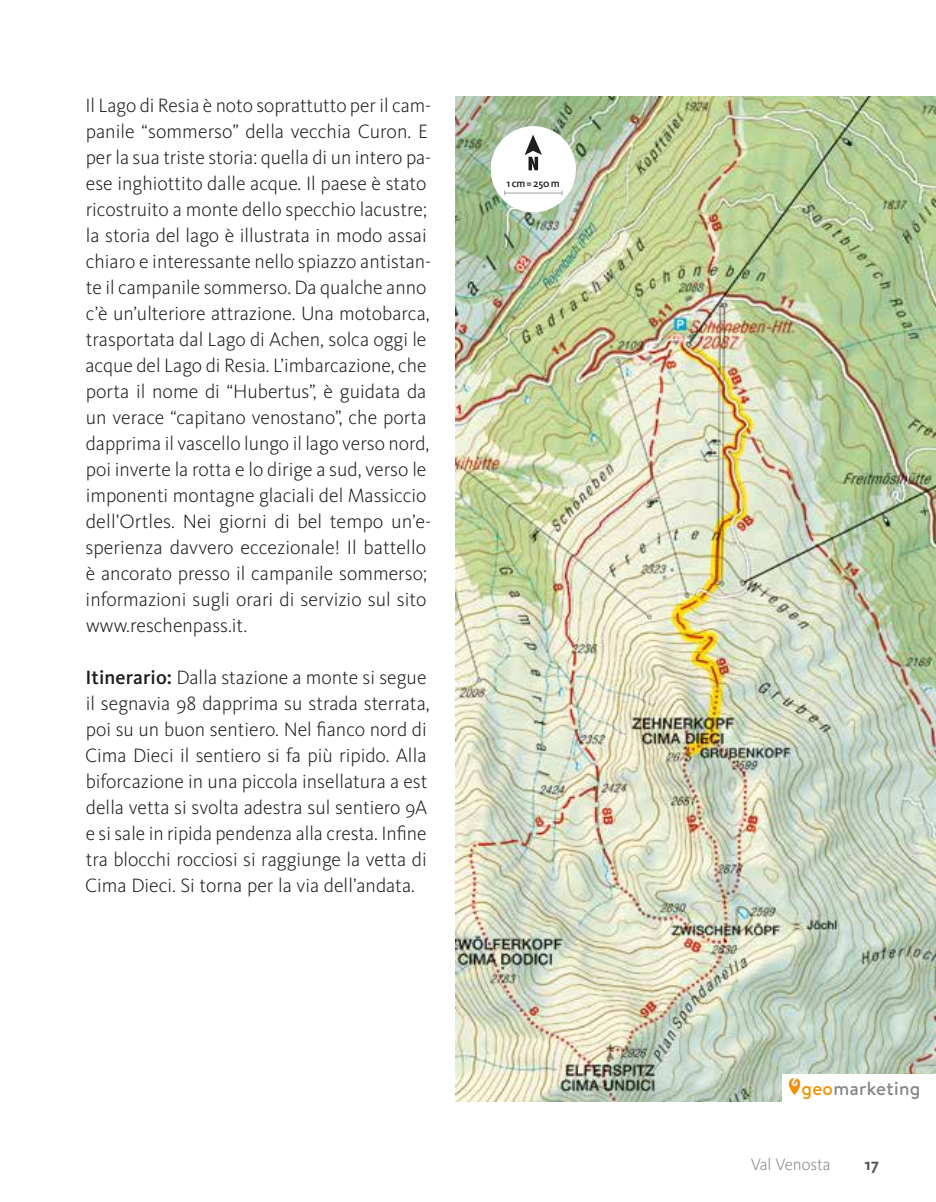
<style>
.page{position:relative;width:936px;height:1202px;background:#fff}
.page>*{position:absolute;margin:0;border:0;box-sizing:border-box;transform-origin:0 0}
.t1{font:300 20px/26px "Kievit OT";color:#1d1d1b}
.t2{font:500 19px "Brandon Text";letter-spacing:.02em;color:#878787}
.t3{font:300 17px "Kievit OT";color:#878787}
.t4{font:700 17px "Kievit OT";color:#575756}
.t5{font:500 11px "Kievit OT";color:#1d1d1b}
.s1{font-weight:500}
.s2{color:#f39200}
</style>
<div class="page">
<img style="left:455px;top:96px;width:480px;height:1006px">
<div style="left:490px;top:126px;width:86px;height:86px;background:#fff;border-radius:50%"></div>
<hr style="left:504px;top:193px;width:58px;height:1px;background:#9f9f9f">
<svg style="left:524px;top:135px;width:18px;height:35px"></svg>
<div style="left:782px;top:1074px;width:153px;height:29px;background:#fff"></div>
<svg style="left:788px;top:1078px;width:12px;height:17px"></svg>
<p class="t1" style="left:85px;top:92px;width:347px">Il Lago di Resia è noto soprattutto per il cam&shy;panile “sommerso” della vecchia Curon. E per la sua triste storia: quella di un intero pa&shy;ese inghiottito dalle acque. Il paese è stato ricostruito a monte dello specchio lacustre; la storia del lago è illustrata in modo assai chiaro e interessante nello spiazzo antistan&shy;te il campanile sommerso. Da qualche anno c’è un’ulteriore attrazione. Una motobarca, trasportata dal Lago di Achen, solca oggi le acque del Lago di Resia. L’imbarcazione, che porta il nome di “Hubertus”, è guidata da un verace “capitano venostano”, che porta dapprima il vascello lungo il lago verso nord, poi inverte la rotta e lo dirige a sud, verso le imponenti montagne glaciali del Massiccio dell’Ortles. Nei giorni di bel tempo un’e&shy;sperienza davvero eccezionale! Il battello è ancorato presso il campanile sommerso; informazioni sugli orari di servizio sul sito www.reschenpass.it.</p>
<p class="t1" style="left:85px;top:664px;width:346px"><span class="s1">Itinerario:</span> Dalla stazione a monte si segue il segnavia 98 dapprima su strada sterrata, poi su un buon sentiero. Nel fianco nord di Cima Dieci il sentiero si fa più ripido. Alla biforcazione in una piccola insellatura a est della vetta si svolta adestra sul sentiero 9A e si sale in ripida pendenza alla cresta. Infine tra blocchi rocciosi si raggiunge la vetta di Cima Dieci. Si torna per la via dell’andata.</p>
<p class="t5" style="left:506px;top:177px;width:55px">1 cm = 250 m</p>
<p class="t2" style="left:801px;top:1075px;width:120px"><span class="s2">geo</span>marketing</p>
<p class="t3" style="left:750px;top:1154px;width:81px">Val Venosta</p>
<p class="t4" style="left:864px;top:1154px;width:16px">17</p>
</div>
